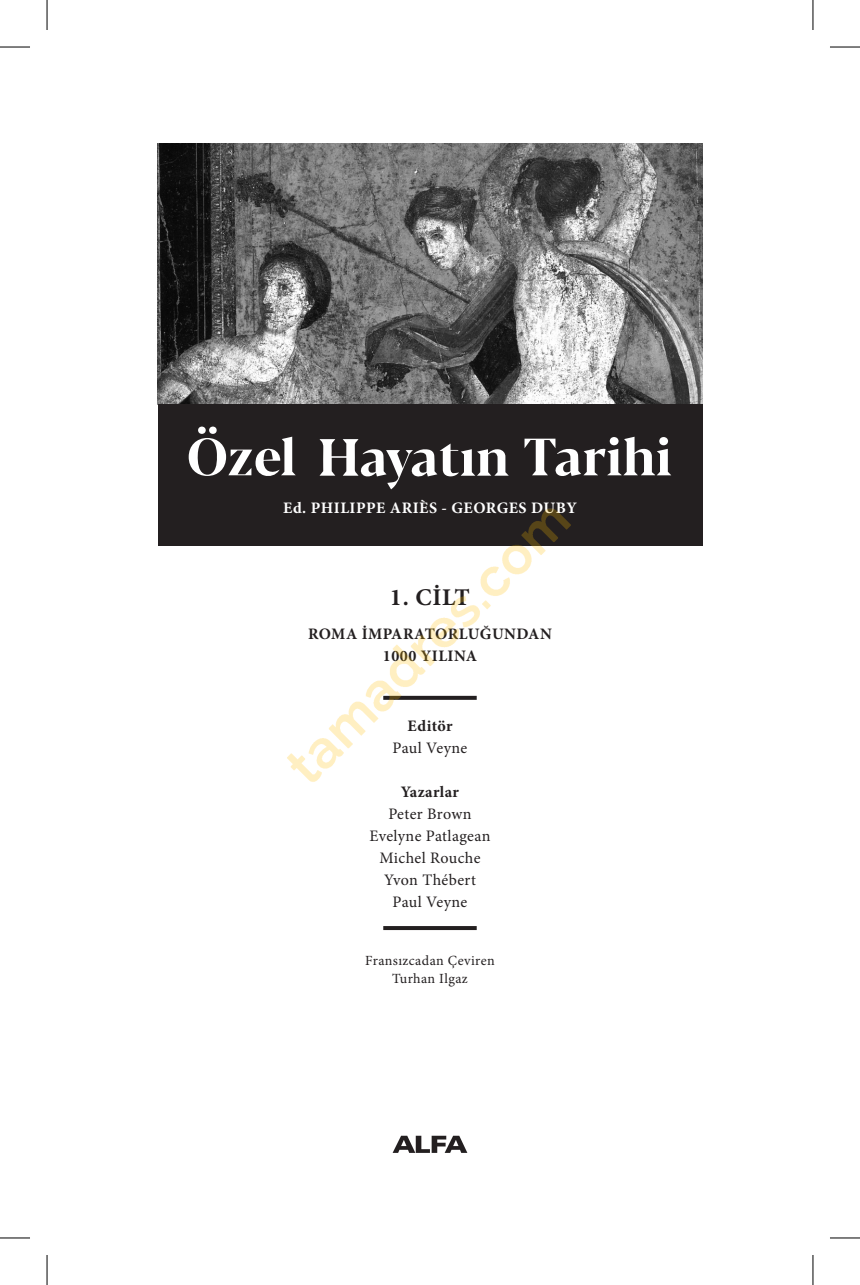
<style>
.page{position:relative;width:860px;height:1285px;background:#fff}
.page>*{position:absolute;margin:0;border:0;box-sizing:border-box;transform-origin:0 0}
.t1{font:700 24px "Minion Pro";color:#231f20}
.t2{font:16px/22px "Minion Pro";letter-spacing:.02em;color:#231f20;text-align:center}
.t3{font:700 16px/22px "Minion Pro";letter-spacing:.03em;color:#231f20;text-align:center}
.t4{font:700 16px "Minion Pro";letter-spacing:.03em;color:#fff}
.t5{font:14px/18px "Minion Pro";letter-spacing:.03em;color:#231f20;text-align:center}
</style>
<div class="page">
<svg style="left:392px;top:1135px;width:75px;height:18px"></svg>
<img style="left:158px;top:143px;width:544px;height:261px">
<div style="left:158px;top:404px;width:544px;height:142px;background:#231f20"></div>
<svg style="left:319px;top:439px;width:189px;height:47px"></svg>
<svg style="left:524px;top:437px;width:147px;height:39px"></svg>
<div style="left:659px;top:437px;width:9px;height:8px;background:#fff;border-radius:50%"></div>
<div style="left:609px;top:437px;width:9px;height:8px;background:#fff;border-radius:50%"></div>
<svg style="left:189px;top:437px;width:106px;height:39px"></svg>
<div style="left:198px;top:426px;width:8px;height:8px;background:#fff;border-radius:50%"></div>
<div style="left:209px;top:426px;width:8px;height:8px;background:#fff;border-radius:50%"></div>
<hr style="left:383px;top:926px;width:93px;height:4px;background:#231f20">
<hr style="left:0;top:47px;width:30px;height:1px;background:#000">
<hr style="left:829px;top:47px;width:30px;height:1px;background:#000">
<hr style="left:0;top:1237px;width:30px;height:1px;background:#000">
<hr style="left:829px;top:1237px;width:30px;height:1px;background:#000">
<hr style="left:47px;top:0;width:1px;height:30px;background:#000">
<hr style="left:47px;top:1255px;width:1px;height:30px;background:#000">
<hr style="left:812px;top:0;width:1px;height:30px;background:#000">
<hr style="left:812px;top:1255px;width:1px;height:30px;background:#000">
<img style="left:287px;top:486px;width:284px;height:296px">
<p class="t4" style="left:283px;top:496px;width:295px">Ed. PHILIPPE ARIÈS - GEORGES DUBY</p>
<h1 class="t1" style="left:390px;top:581px;width:82px">1. CİLT</h1>
<p class="t3" style="left:308px;top:623px;width:245px">ROMA İMPARATORLUĞUNDAN<br>1000 YILINA</p>
<p class="t3" style="left:407px;top:714px;width:46px">Editör</p>
<p class="t2" style="left:392px;top:736px;width:76px">Paul Veyne</p>
<p class="t3" style="left:401px;top:780px;width:60px">Yazarlar</p>
<p class="t2" style="left:369px;top:802px;width:122px">Peter Brown<br>Evelyne Patlagean<br>Michel Rouche<br>Yvon Thébert<br>Paul Veyne</p>
<p class="t5" style="left:365px;top:951px;width:131px">Fransızcadan Çeviren<br>Turhan Ilgaz</p>
</div>
